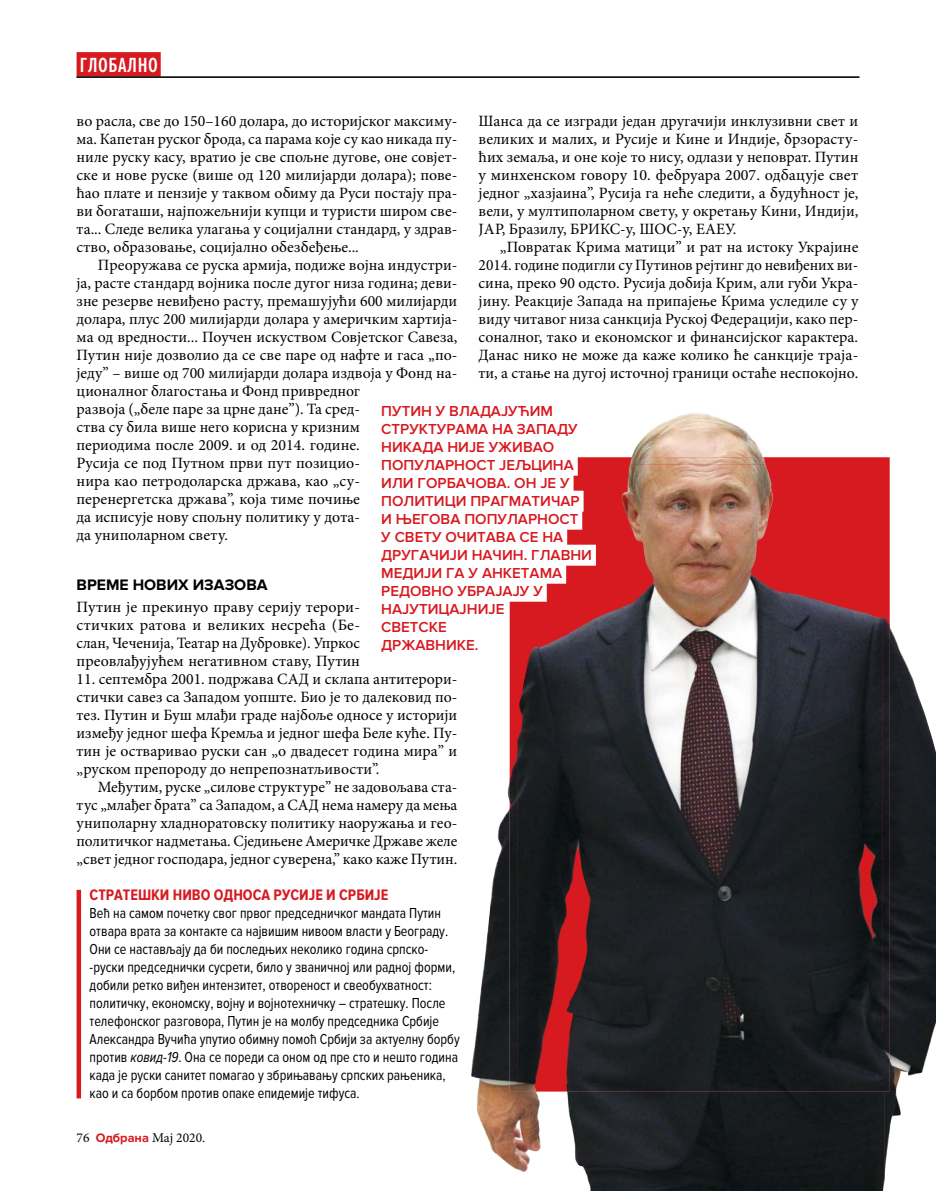
<style>
.page{position:relative;width:936px;height:1191px;background:#fff}
.page>*{position:absolute;margin:0;border:0;box-sizing:border-box;transform-origin:0 0}
.t1{font:600 21.3px "Proxima Nova Ex Cn";letter-spacing:.03em;color:#fff}
.t2{font:15.75px/18px "Minion Pro";color:#000;text-align:justify}
.t3{font:700 15.75px "Proxima Nova Cond";color:#d71920}
.t4{font:700 15.75px "Proxima Nova";color:#000}
.t5{font:15px/18px "Proxima Nova Cond";color:#000;scale:.94 1}
.t6{font:600 15px/18px "Proxima Nova";color:#d71920}
.t7{font:13.5px "Minion Pro";color:#000}
.s1{font-style:italic}
.s2{font-family:"Proxima Nova";font-weight:700;font-size:12.75px;color:#d71920}
</style>
<div class="page">
<svg style="left:509px;top:457px;width:380px;height:634px;fill:#d71920"></svg>
<div style="left:77px;top:52px;width:84px;height:25px;background:#d71920"></div>
<hr style="left:77px;top:77px;width:782px;height:1px;background:#000">
<hr style="left:77px;top:890px;width:4px;height:208px;background:#d71920">
<img style="left:632px;top:413px;width:132px;height:44px">
<img style="left:884px;top:624px;width:51px;height:558px">
<img style="left:471px;top:785px;width:50px;height:386px">
<img style="left:521px;top:1091px;width:363px;height:100px">
<img style="left:621px;top:465px;width:157px;height:619px">
<img style="left:569px;top:607px;width:52px;height:477px">
<img style="left:777px;top:591px;width:105px;height:493px">
<img style="left:517px;top:638px;width:40px;height:446px">
<img style="left:629px;top:457px;width:137px;height:8px">
<img style="left:842px;top:617px;width:47px;height:474px">
<img style="left:509px;top:739px;width:28px;height:352px">
<img style="left:566px;top:1084px;width:276px;height:7px">
<div style="left:381px;top:454px;width:196px;height:21px;background:#fff"></div>
<div style="left:381px;top:472px;width:192px;height:21px;background:#fff"></div>
<div style="left:381px;top:490px;width:202px;height:21px;background:#fff"></div>
<div style="left:381px;top:508px;width:201px;height:21px;background:#fff"></div>
<div style="left:381px;top:526px;width:186px;height:21px;background:#fff"></div>
<div style="left:381px;top:544px;width:215px;height:21px;background:#fff"></div>
<div style="left:381px;top:562px;width:185px;height:21px;background:#fff"></div>
<div style="left:381px;top:580px;width:165px;height:21px;background:#fff"></div>
<h1 class="t1" style="left:80px;top:53px;width:79px">ГЛОБАЛНО</h1>
<p class="t2" style="left:478px;top:112px;width:381px">Шанса да се изгради један другачији инклузивни свет и великих и малих, и Русије и Кине и Индије, брзорасту&shy;ћих земаља, и оне које то нису, одлази у неповрат. Путин у минхенском говору 10. фебруара 2007. одбацује свет једног „хазјаина”, Русија га неће следити, а будућност је, вели, у мултиполарном свету, у окретању Кини, Индији, ЈАР, Бразилу, БРИКС-у, ШОС-у, ЕАЕУ.</p>
<p class="t2" style="left:478px;top:238px;width:381px;text-indent:21px">„Повратак Крима матици” и рат на истоку Украјине 2014. године подигли су Путинов рејтинг до невиђених ви&shy;сина, преко 90 одсто. Русија добија Крим, али губи Укра&shy;јину. Реакције Запада на припајење Крима уследиле су у виду читавог низа санкција Руској Федерацији, како пер&shy;соналног, тако и економског и финансијског карактера.<br>Данас нико не може да каже колико ће санкције траја&shy;ти, а стање на дугој источној граници остаће неспокојно.</p>
<p class="t6" style="left:381px;top:402px;width:212px">ПУТИН У ВЛАДАЈУЋИМ<br>СТРУКТУРАМА НА ЗАПАДУ<br>НИКАДА НИЈЕ УЖИВАО<br>ПОПУЛАРНОСТ ЈЕЉЦИНА<br>ИЛИ ГОРБАЧОВА. ОН ЈЕ У<br>ПОЛИТИЦИ ПРАГМАТИЧАР<br>И ЊЕГОВА ПОПУЛАРНОСТ<br>У СВЕТУ ОЧИТАВА СЕ НА<br>ДРУГАЧИЈИ НАЧИН. ГЛАВНИ<br>МЕДИЈИ ГА У АНКЕТАМА<br>РЕДОВНО УБРАЈАЈУ У<br>НАЈУТИЦАЈНИЈЕ<br>СВЕТСКЕ<br>ДРЖАВНИКЕ.</p>
<p class="t2" style="left:77px;top:112px;width:382px">во расла, све до 150–160 долара, до историјског максиму&shy;ма. Капетан руског брода, са парама које су као никада пу&shy;ниле руску касу, вратио је све спољне дугове, оне совјет&shy;ске и нове руске (више од 120 милијарди долара); пове&shy;ћао плате и пензије у таквом обиму да Руси постају пра&shy;ви богаташи, најпожељнији купци и туристи широм све&shy;та... Следе велика улагања у социјални стандард, у здрав&shy;ство, образовање, социјално обезбеђење...</p>
<p class="t2" style="left:77px;top:256px;width:382px;text-align:left;text-indent:21px">Преоружава се руска армија, подиже војна индустри&shy;ја, расте стандард војника после дугог низа година; деви&shy;зне резерве невиђено расту, премашујући 600 милијарди долара, плус 200 милијарди долара у америчким хартија&shy;ма од вредности... Поучен искуством Совјетског Савеза, Путин није дозволио да се све паре од нафте и гаса „по&shy;једу” – више од 700 милијарди долара издвоја у Фонд на&shy;ционалног благостања и Фонд привредног<br>развоја („беле паре за црне дане”). Та сред-<br>ства су била више него корисна у кризним<br>периодима после 2009. и од 2014. године.<br>Русија се под Путном први пут позицио-<br>нира као петродоларска држава, као „су&shy;перенергетска држава”, која тиме почиње<br>да исписује нову спољну политику у дота-<br>да униполарном свету.</p>
<p class="t4" style="left:77px;top:575px;width:192px">ВРЕМЕ НОВИХ ИЗАЗОВА</p>
<p class="t2" style="left:77px;top:598px;width:285px">Путин је прекинуо праву серију терори&shy;стичких ратова и великих несрећа (Бе&shy;слан, Чеченија, Театар на Дубровке). Упркос преовлађујућем негативном ставу, Путин</p>
<p class="t2" style="left:77px;top:670px;width:382px">11. септембра 2001. подржава САД и склапа антитерори&shy;стички савез са Западом уопште. Био је то далековид по&shy;тез. Путин и Буш млађи граде најбоље односе у историји између једног шефа Кремља и једног шефа Беле куће. Пу&shy;тин је остваривао руски сан „о двадесет година мира” и „руском препороду до непрепознатљивости”.</p>
<p class="t2" style="left:77px;top:778px;width:382px;text-indent:21px">Међутим, руске „силове структуре” не задовољава ста&shy;тус „млађег брата” са Западом, а САД нема намеру да мења униполарну хладноратовску политику наоружања и гео&shy;политичког надметања. Сједињене Америчке Државе желе „свет једног господара, једног суверена,” како каже Путин.</p>
<p class="t3" style="left:90px;top:886px;width:300px">СТРАТЕШКИ НИВО ОДНОСА РУСИЈЕ И СРБИЈЕ</p>
<p class="t5" style="left:90px;top:904px;width:395px">Већ на самом почетку свог првог председничког мандата Путин отвара врата за контакте са највишим нивоом власти у Београду.<br>Они се настављају да би последњих неколико година српско--руски председнички сусрети, било у званичној или радној форми, добили ретко виђен интензитет, отвореност и свеобухватност: политичку, економску, војну и војнотехничку – стратешку. После телефонског разговора, Путин је на молбу председника Србије Александра Вучића упутио обимну помоћ Србији за актуелну борбу против <span class="s1">ковид-19</span>. Она се пореди са оном од пре сто и нешто година када је руски санитет помагао у збрињавању српских рањеника, као и са борбом против опаке епидемије тифуса.</p>
<p class="t7" style="left:77px;top:1129px;width:130px">76 <span class="s2">Одбрана</span> Мај 2020.</p>
</div>
